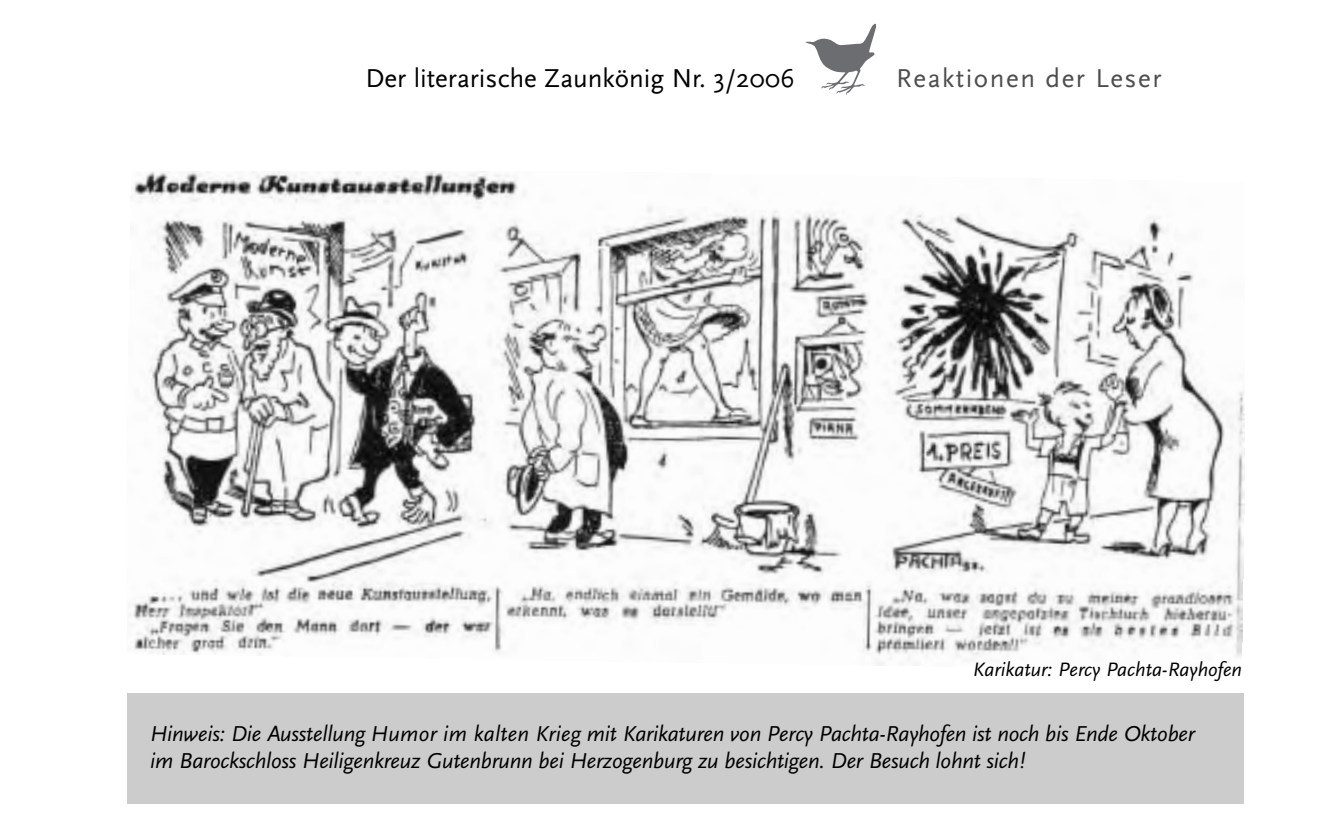
<style>
.page{position:relative;width:1340px;height:823px;background:#fff}
.page>*{position:absolute;margin:0;border:0;box-sizing:border-box;transform-origin:0 0}
.t1{font:27px "Scala Sans";color:#000}
.t2{font:27px "Scala Sans";letter-spacing:.055em;color:#4d4d4d}
.t3{font:italic 22.5px/27px "Scala Sans";letter-spacing:-.01em;color:#000}
.t4{font:italic 20.25px "Scala Sans";color:#000}
</style>
<div class="page">
<svg style="left:805px;top:24px;width:71px;height:71px"></svg>
<div style="left:128px;top:693px;width:1116px;height:111px;background:#ccc"></div>
<img style="left:129px;top:172px;width:1115px;height:494px">
<p class="t1" style="left:365px;top:62px;width:431px">Der literarische Zaunkönig Nr. 3/2006</p>
<p class="t2" style="left:896px;top:62px;width:267px">Reaktionen der Leser</p>
<p class="t4" style="left:972px;top:657px;width:271px">Karikatur: Percy Pachta-Rayhofen</p>
<p class="t3" style="left:150px;top:719px;width:1046px">Hinweis: Die Ausstellung Humor im kalten Krieg mit Karikaturen von Percy Pachta-Rayhofen ist noch bis Ende Oktober im Barockschloss Heiligenkreuz Gutenbrunn bei Herzogenburg zu besichtigen. Der Besuch lohnt sich!</p>
</div>
